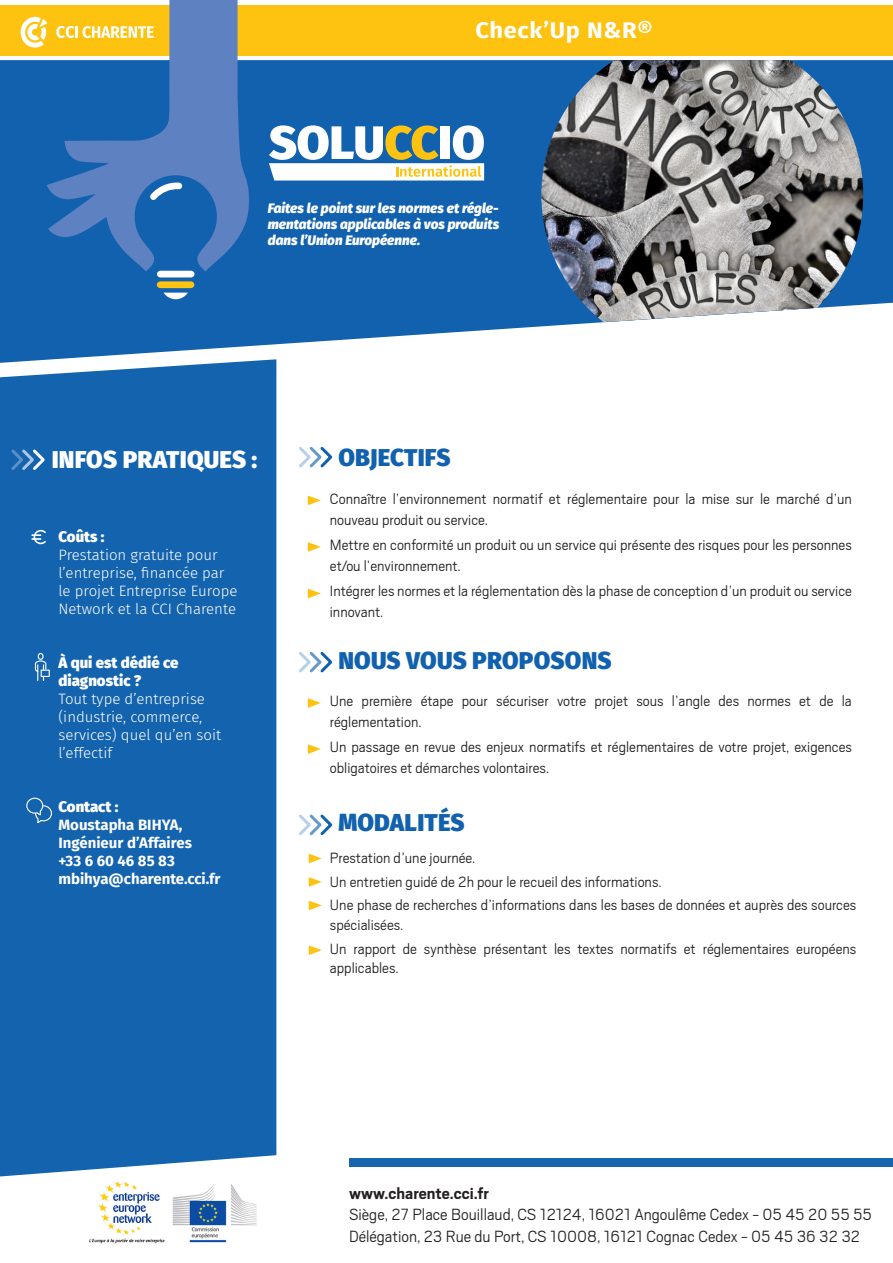
<style>
.page{position:relative;width:893px;height:1263px;background:#fff}
.page>*{position:absolute;margin:0;border:0;box-sizing:border-box;transform-origin:0 0}
.t1{font:900 24px "Fira Sans";letter-spacing:.01em;color:#1161af}
.t2{font:900 24px "Fira Sans";letter-spacing:.01em;color:#fff}
.t3{font:700 22.5px "Fira Sans";letter-spacing:.03em;color:#fff;scale:1.05 1}
.t4{font:300 18px/21.6px "Scout";color:#231f20}
.t5{font:700 18px "Scout";color:#231f20}
.t6{font:300 16.5px/21px "Scout";color:#231f20}
.t7{font:300 15px/18px "Fira Sans";color:#fff}
.t8{font:700 15px/18px "Fira Sans";color:#fff}
.t9{font:900 15px/18px "Fira Sans";color:#fff}
.t10{font:italic 900 13.5px/16.2px "Fira Sans";color:#fff;text-align:justify}
</style>
<div class="page">
<svg style="left:0;top:60px;width:893px;height:303px;background:#2b72b7"></svg>
<svg style="left:541px;top:322px;width:322px;height:34px"></svg>
<img style="left:541px;top:60px;width:322px;height:262px">
<div style="left:0;top:6px;width:893px;height:50px;background:#fec210"></div>
<svg style="left:47px;top:0;width:204px;height:271px;background:#517da7"></svg>
<div style="left:157px;top:271px;width:38px;height:6px;background:#fff;border-radius:4px"></div>
<div style="left:157px;top:281px;width:37px;height:7px;background:#fec210;border-radius:4px"></div>
<svg style="left:164px;top:293px;width:24px;height:6px"></svg>
<svg style="left:150px;top:182px;width:32px;height:18px"></svg>
<svg style="left:21px;top:17px;width:26px;height:31px"></svg>
<svg style="left:56px;top:26px;width:98px;height:12px"></svg>
<svg style="left:299px;top:447px;width:34px;height:21px"></svg>
<div style="left:0;top:359px;width:276px;height:817px;background:#1363ae"></div>
<svg style="left:299px;top:652px;width:34px;height:21px"></svg>
<svg style="left:31px;top:530px;width:15px;height:14px"></svg>
<svg style="left:35px;top:653px;width:15px;height:28px"></svg>
<svg style="left:9px;top:447px;width:38px;height:26px"></svg>
<svg style="left:307px;top:496px;width:14px;height:9px"></svg>
<svg style="left:308px;top:854px;width:14px;height:9px"></svg>
<svg style="left:307px;top:698px;width:14px;height:10px"></svg>
<svg style="left:299px;top:814px;width:34px;height:22px"></svg>
<div style="left:349px;top:1158px;width:543px;height:8px;background:#1964ae"></div>
<svg style="left:269px;top:125px;width:215px;height:56px"></svg>
<svg style="left:307px;top:542px;width:14px;height:10px"></svg>
<svg style="left:307px;top:589px;width:14px;height:9px"></svg>
<svg style="left:307px;top:744px;width:14px;height:10px"></svg>
<svg style="left:308px;top:877px;width:14px;height:10px"></svg>
<svg style="left:308px;top:901px;width:14px;height:9px"></svg>
<svg style="left:308px;top:945px;width:14px;height:10px"></svg>
<img style="left:89px;top:1181px;width:168px;height:63px">
<svg style="left:26px;top:797px;width:27px;height:27px"></svg>
<h2 class="t3" style="left:475px;top:11px;width:170px">Check’Up N&amp;R®</h2>
<p class="t10" style="left:268px;top:199px;width:233px">Faites le point sur les normes et régle&shy;mentations applicables à vos produits dans l’Union Européenne.</p>
<h1 class="t2" style="left:52px;top:438px;width:207px">INFOS PRATIQUES :</h1>
<h1 class="t1" style="left:338px;top:436px;width:114px">OBJECTIFS</h1>
<p class="t9" style="left:58px;top:526px;width:48px">Coûts :</p>
<p class="t7" style="left:58px;top:545px;width:180px">Prestation gratuite pour l’entreprise, financée par le projet Entreprise Europe<br>Network et la CCI Charente</p>
<p class="t9" style="left:58px;top:652px;width:121px">À qui est dédié ce diagnostic ?</p>
<p class="t7" style="left:58px;top:689px;width:164px">Tout type d’entreprise (industrie, commerce, services) quel qu’en soit l’effectif</p>
<p class="t9" style="left:58px;top:796px;width:61px">Contact :</p>
<p class="t8" style="left:58px;top:814px;width:164px">Moustapha BIHYA,<br>Ingénieur d’Affaires<br>+33 6 60 46 85 83 mbihya@charente.cci.fr</p>
<p class="t6" style="left:330px;top:487px;width:524px">Connaître l’environnement normatif et réglementaire pour la mise sur le marché d’un nouveau produit ou service.</p>
<p class="t6" style="left:330px;top:534px;width:523px">Mettre en conformité un produit ou un service qui présente des risques pour les personnes et/ou l’environnement.</p>
<p class="t6" style="left:330px;top:580px;width:524px">Intégrer les normes et la réglementation dès la phase de conception d’un produit ou service innovant.</p>
<h1 class="t1" style="left:338px;top:639px;width:275px">NOUS VOUS PROPOSONS</h1>
<p class="t6" style="left:330px;top:690px;width:523px">Une première étape pour sécuriser votre projet sous l’angle des normes et de la réglementation.</p>
<p class="t6" style="left:330px;top:736px;width:524px">Un passage en revue des enjeux normatifs et réglementaires de votre projet, exigences obligatoires et démarches volontaires.</p>
<h1 class="t1" style="left:338px;top:801px;width:128px">MODALITÉS</h1>
<p class="t6" style="left:330px;top:845px;width:528px;line-height:23.7px">Prestation d’une journée.<br>Un entretien guidé de 2h pour le recueil des informations.<br>Une phase de recherches d’informations dans les bases de données et auprès des sources</p>
<p class="t6" style="left:330px;top:912px;width:528px;line-height:23.7px">spécialisées.<br>Un rapport de synthèse présentant les textes normatifs et réglementaires européens</p>
<p class="t6" style="left:330px;top:957px;width:70px">applicables.</p>
<p class="t5" style="left:349px;top:1181px;width:141px">www.charente.cci.fr</p>
<p class="t4" style="left:349px;top:1203px;width:525px">Siège, 27 Place Bouillaud, CS 12124, 16021 Angoulême Cedex - 05 45 20 55 55<br>Délégation, 23 Rue du Port, CS 10008, 16121 Cognac Cedex - 05 45 36 32 32</p>
</div>
